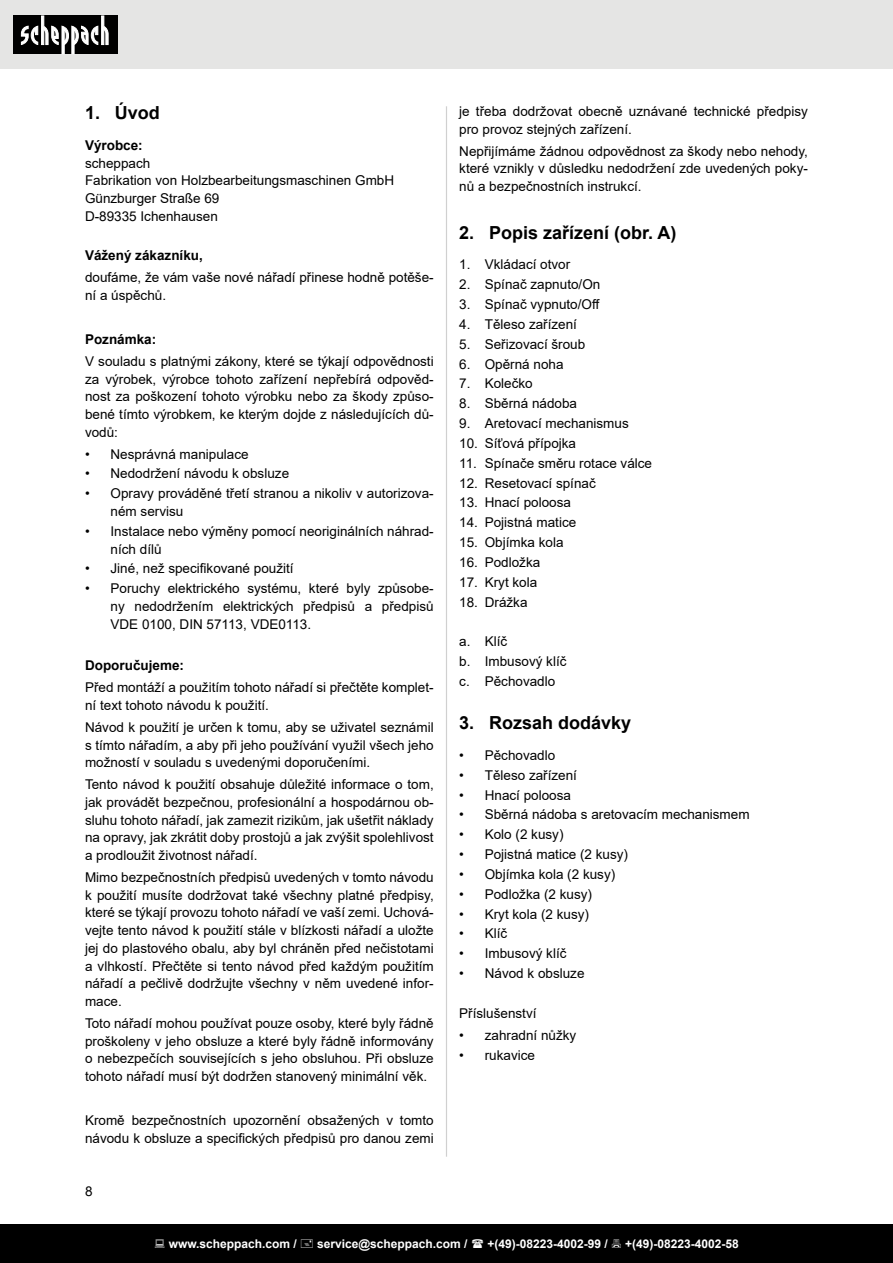
<style>
.page{position:relative;width:893px;height:1263px;background:#fff}
.page>*{position:absolute;margin:0;border:0;box-sizing:border-box;transform-origin:0 0}
.t1{font:700 18px "Arial";color:#000}
.t2{font:13.5px/17.7px "Arial";color:#000}
.t3{font:700 13.5px "Arial";color:#000}
.t4{font:700 12px "Arial";color:#fff}
</style>
<div class="page">
<div style="left:0;top:0;width:893px;height:69px;background:#e5e5e4"></div>
<div style="left:13px;top:16px;width:105px;height:38px;background:#000"></div>
<svg style="left:21px;top:16px;width:88px;height:38px"></svg>
<div style="left:0;top:1225px;width:893px;height:38px;background:#000"></div>
<hr style="left:446px;top:106px;width:1px;height:1051px;background:#d0d0d0">
<h1 class="t1" style="left:85px;top:100px;width:76px">1. Úvod</h1>
<p class="t3" style="left:85px;top:136px;width:59px">Výrobce:</p>
<p class="t2" style="left:85px;top:154px;width:311px">scheppach<br>Fabrikation von Holzbearbeitungsmaschinen GmbH<br>Günzburger Straße 69<br>D-89335 Ichenhausen</p>
<p class="t3" style="left:85px;top:246px;width:119px">Vážený zákazníku,</p>
<p class="t2" style="left:85px;top:269px;width:350px">doufáme, že vám vaše nové nářadí přinese hodně potěše&shy;ní a úspěchů.</p>
<p class="t3" style="left:85px;top:330px;width:73px">Poznámka:</p>
<p class="t2" style="left:85px;top:352px;width:350px;text-align:justify">V souladu s platnými zákony, které se týkají odpovědnosti za výrobek, výrobce tohoto zařízení nepřebírá odpověd&shy;nost za poškození tohoto výrobku nebo za škody způso&shy;bené tímto výrobkem, ke kterým dojde z následujících dů&shy;vodů:</p>
<p class="t2" style="left:85px;top:445px;width:165px">• Nesprávná manipulace</p>
<p class="t2" style="left:85px;top:465px;width:206px">• Nedodržení návodu k obsluze</p>
<p class="t2" style="left:111px;top:485px;width:325px;text-indent:-26px">• Opravy prováděné třetí stranou a nikoliv v autorizova&shy;ném servisu</p>
<p class="t2" style="left:111px;top:522px;width:325px;text-indent:-26px">• Instalace nebo výměny pomocí neoriginálních náhrad&shy;ních dílů</p>
<p class="t2" style="left:85px;top:560px;width:210px">• Jiné, než specifikované použití</p>
<p class="t2" style="left:111px;top:579px;width:325px;text-align:justify;text-indent:-26px">• Poruchy elektrického systému, které byly způsobe&shy;ny nedodržením elektrických předpisů a předpisů VDE 0100, DIN 57113, VDE0113.</p>
<p class="t3" style="left:85px;top:656px;width:101px">Doporučujeme:</p>
<p class="t2" style="left:85px;top:679px;width:350px">Před montáží a použitím tohoto nářadí si přečtěte komplet&shy;ní text tohoto návodu k použití.</p>
<p class="t2" style="left:85px;top:718px;width:350px;text-align:justify">Návod k použití je určen k tomu, aby se uživatel seznámil s tímto nářadím, a aby při jeho používání využil všech jeho možností v souladu s uvedenými doporučeními.</p>
<p class="t2" style="left:85px;top:776px;width:350px;text-align:justify">Tento návod k použití obsahuje důležité informace o tom, jak provádět bezpečnou, profesionální a hospodárnou ob&shy;sluhu tohoto nářadí, jak zamezit rizikům, jak ušetřit náklady na opravy, jak zkrátit doby prostojů a jak zvýšit spolehlivost a prodloužit životnost nářadí.</p>
<p class="t2" style="left:85px;top:868px;width:350px;text-align:justify">Mimo bezpečnostních předpisů uvedených v tomto návodu k použití musíte dodržovat také všechny platné předpisy, které se týkají provozu tohoto nářadí ve vaší zemi. Uchová&shy;vejte tento návod k použití stále v blízkosti nářadí a uložte jej do plastového obalu, aby byl chráněn před nečistotami a vlhkostí. Přečtěte si tento návod před každým použitím nářadí a pečlivě dodržujte všechny v něm uvedené infor&shy;mace.</p>
<p class="t2" style="left:85px;top:1014px;width:350px;text-align:justify">Toto nářadí mohou používat pouze osoby, které byly řádně proškoleny v jeho obsluze a které byly řádně informovány o nebezpečích souvisejících s jeho obsluhou. Při obsluze tohoto nářadí musí být dodržen stanovený minimální věk.</p>
<p class="t2" style="left:85px;top:1111px;width:350px">Kromě bezpečnostních upozornění obsažených v tomto návodu k obsluze a specifických předpisů pro danou zemi</p>
<p class="t2" style="left:85px;top:1182px;width:9px">8</p>
<p class="t2" style="left:459px;top:102px;width:350px">je třeba dodržovat obecně uznávané technické předpisy pro provoz stejných zařízení.</p>
<p class="t2" style="left:459px;top:142px;width:350px;text-align:justify">Nepřijímáme žádnou odpovědnost za škody nebo nehody, které vznikly v důsledku nedodržení zde uvedených poky&shy;nů a bezpečnostních instrukcí.</p>
<h1 class="t1" style="left:459px;top:220px;width:219px">2. Popis zařízení (obr. A)</h1>
<p class="t2" style="left:459px;top:256px;width:113px">1. Vkládací otvor</p>
<p class="t2" style="left:459px;top:276px;width:143px">2. Spínač zapnuto/On</p>
<p class="t2" style="left:459px;top:295px;width:142px">3. Spínač vypnuto/Off</p>
<p class="t2" style="left:459px;top:315px;width:119px">4. Těleso zařízení</p>
<p class="t2" style="left:459px;top:335px;width:128px">5. Seřizovací šroub</p>
<p class="t2" style="left:459px;top:355px;width:106px">6. Opěrná noha</p>
<p class="t2" style="left:459px;top:375px;width:75px">7. Kolečko</p>
<p class="t2" style="left:459px;top:395px;width:119px">8. Sběrná nádoba</p>
<p class="t2" style="left:459px;top:414px;width:171px">9. Aretovací mechanismus</p>
<p class="t2" style="left:459px;top:434px;width:118px">10. Síťová přípojka</p>
<p class="t2" style="left:459px;top:454px;width:194px">11. Spínače směru rotace válce</p>
<p class="t2" style="left:459px;top:474px;width:138px">12. Resetovací spínač</p>
<p class="t2" style="left:459px;top:494px;width:113px">13. Hnací poloosa</p>
<p class="t2" style="left:459px;top:514px;width:119px">14. Pojistná matice</p>
<p class="t2" style="left:459px;top:533px;width:106px">15. Objímka kola</p>
<p class="t2" style="left:459px;top:553px;width:83px">16. Podložka</p>
<p class="t2" style="left:459px;top:573px;width:80px">17. Kryt kola</p>
<p class="t2" style="left:459px;top:593px;width:70px">18. Drážka</p>
<p class="t2" style="left:459px;top:631px;width:109px;line-height:19.8px">a. Klíč<br>b. Imbusový klíč c. Pěchovadlo</p>
<h1 class="t1" style="left:459px;top:710px;width:173px">3. Rozsah dodávky</h1>
<p class="t2" style="left:459px;top:746px;width:98px">• Pěchovadlo</p>
<p class="t2" style="left:459px;top:766px;width:119px">• Těleso zařízení</p>
<p class="t2" style="left:459px;top:786px;width:113px">• Hnací poloosa</p>
<p class="t2" style="left:459px;top:806px;width:292px">• Sběrná nádoba s aretovacím mechanismem</p>
<p class="t2" style="left:459px;top:825px;width:106px">• Kolo (2 kusy)</p>
<p class="t2" style="left:459px;top:845px;width:170px">• Pojistná matice (2 kusy)</p>
<p class="t2" style="left:459px;top:865px;width:158px">• Objímka kola (2 kusy)</p>
<p class="t2" style="left:459px;top:885px;width:134px">• Podložka (2 kusy)</p>
<p class="t2" style="left:459px;top:905px;width:131px">• Kryt kola (2 kusy)</p>
<p class="t2" style="left:459px;top:925px;width:50px">• Klíč</p>
<p class="t2" style="left:459px;top:944px;width:109px">• Imbusový klíč</p>
<p class="t2" style="left:459px;top:964px;width:127px">• Návod k obsluze</p>
<p class="t2" style="left:459px;top:1004px;width:79px">Příslušenství</p>
<p class="t2" style="left:459px;top:1026px;width:119px">• zahradní nůžky</p>
<p class="t2" style="left:459px;top:1046px;width:77px">• rukavice</p>
<p class="t4" style="left:169px;top:1236px;width:130px">www.scheppach.com /</p>
<p class="t4" style="left:317px;top:1236px;width:152px">service@scheppach.com /</p>
<p class="t4" style="left:487px;top:1236px;width:122px">+(49)-08223-4002-99 /</p>
<p class="t4" style="left:625px;top:1236px;width:115px">+(49)-08223-4002-58</p>
</div>
